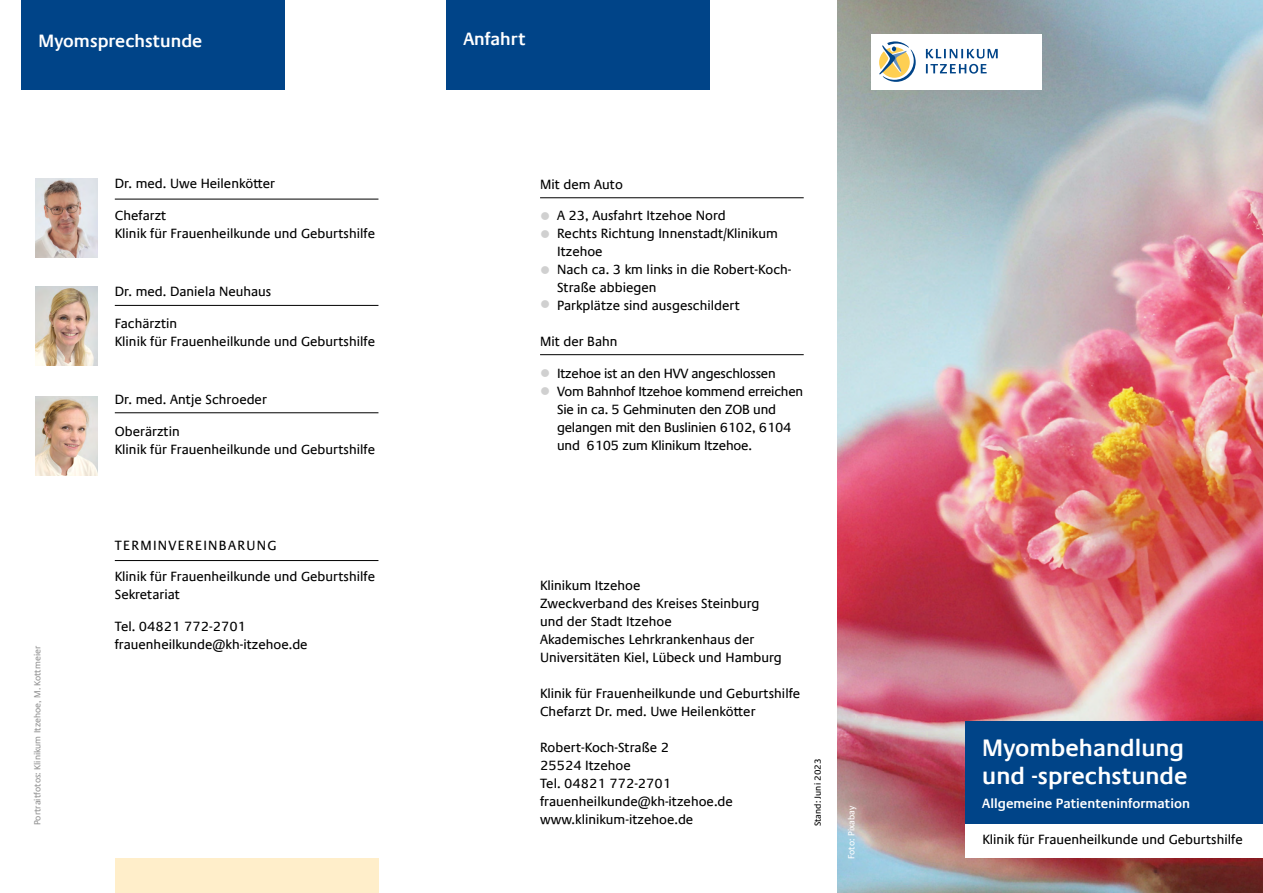
<style>
.page{position:relative;width:1263px;height:893px;background:#fff}
.page>*{position:absolute;margin:0;border:0;box-sizing:border-box;transform-origin:0 0}
.t1{font:600 24px/28.5px "Praxis Com";color:#fff}
.t2{font:600 18px "Praxis Com";color:#fff}
.Headline_36_pt{font:13.5px/18px "Praxis Com";color:#000}
.Headline_36_pt-2{font:13.5px "Praxis Com";letter-spacing:-.02em;color:#000}
.t3{font:600 13.5px "Praxis Com";color:#fff}
.Headline_36_pt-3{font:13.5px "Praxis Com";letter-spacing:.1em;color:#000}
._06_Rückseite_Text_7{font:9px "Praxis Com";color:#929292}
._06_Rückseite_Text_7-2{font:9px "Praxis Com";color:#000}
._06_Rückseite_Text_7-3{font:9px "Praxis Com";color:#fff}
.s1{color:#d0d0d0}
</style>
<div class="page">
<img style="left:35px;top:286px;width:62px;height:80px">
<div style="left:446px;top:0;width:264px;height:89px;background:#048"></div>
<hr style="left:540px;top:197px;width:264px;height:1px;background:#000">
<hr style="left:540px;top:354px;width:264px;height:1px;background:#000">
<img style="left:838px;top:0;width:425px;height:893px">
<div style="left:965px;top:824px;width:298px;height:34px;background:#fff"></div>
<div style="left:965px;top:721px;width:298px;height:103px;background:#048"></div>
<div style="left:871px;top:34px;width:170px;height:55px;background:#fff"></div>
<svg style="left:879px;top:41px;width:37px;height:41px"></svg>
<svg style="left:926px;top:49px;width:72px;height:25px"></svg>
<div style="left:21px;top:0;width:264px;height:89px;background:#048"></div>
<div style="left:115px;top:859px;width:263px;height:34px;background:#ffeeca"></div>
<hr style="left:115px;top:199px;width:263px;height:1px;background:#000">
<hr style="left:115px;top:560px;width:263px;height:1px;background:#000">
<hr style="left:115px;top:305px;width:263px;height:1px;background:#000">
<hr style="left:115px;top:412px;width:263px;height:1px;background:#000">
<img style="left:35px;top:179px;width:62px;height:79px">
<img style="left:35px;top:396px;width:62px;height:79px">
<p class="t2" style="left:39px;top:30px;width:165px">Myomsprechstunde</p>
<p class="Headline_36_pt" style="left:115px;top:175px;width:162px">Dr. med. Uwe Heilenkötter</p>
<p class="Headline_36_pt" style="left:115px;top:206px;width:53px">Chefarzt</p>
<p class="Headline_36_pt" style="left:115px;top:224px;width:262px">Klinik für Frauenheilkunde und Geburtshilfe</p>
<p class="Headline_36_pt" style="left:115px;top:283px;width:158px">Dr. med. Daniela Neuhaus</p>
<p class="Headline_36_pt" style="left:115px;top:314px;width:64px">Fachärztin</p>
<p class="Headline_36_pt" style="left:115px;top:332px;width:262px">Klinik für Frauenheilkunde und Geburtshilfe</p>
<p class="_06_Rückseite_Text_7" style="left:32px;top:825px;width:181px;rotate:-90deg">Portraitfotos: Klinikum Itzehoe, M. Kottmeier</p>
<p class="Headline_36_pt" style="left:115px;top:391px;width:154px">Dr. med. Antje Schroeder</p>
<p class="Headline_36_pt" style="left:115px;top:422px;width:66px">Oberärztin</p>
<p class="Headline_36_pt" style="left:115px;top:440px;width:262px">Klinik für Frauenheilkunde und Geburtshilfe</p>
<p class="Headline_36_pt-3" style="left:115px;top:537px;width:163px">TERMINVEREINBARUNG</p>
<p class="Headline_36_pt" style="left:115px;top:568px;width:262px">Klinik für Frauenheilkunde und Geburtshilfe</p>
<p class="Headline_36_pt" style="left:115px;top:586px;width:67px">Sekretariat</p>
<p class="Headline_36_pt" style="left:115px;top:617px;width:133px">Tel. 04821 772-2701</p>
<p class="Headline_36_pt" style="left:115px;top:635px;width:194px">frauenheilkunde@kh-itzehoe.de</p>
<p class="t2" style="left:463px;top:28px;width:64px">Anfahrt</p>
<p class="Headline_36_pt" style="left:540px;top:175px;width:84px">Mit dem Auto</p>
<p class="Headline_36_pt" style="left:540px;top:207px;width:187px"><span class="s1">●</span> A 23, Ausfahrt Itzehoe Nord</p>
<p class="Headline_36_pt" style="left:540px;top:225px;width:239px"><span class="s1">●</span> Rechts Richtung Innenstadt/Klinikum</p>
<p class="Headline_36_pt" style="left:557px;top:243px;width:47px">Itzehoe</p>
<p class="Headline_36_pt" style="left:557px;top:261px;width:236px;text-indent:-17px"><span class="s1">●</span> Nach ca. 3 km links in die Robert-Koch-<br>Straße abbiegen</p>
<p class="Headline_36_pt" style="left:540px;top:297px;width:201px"><span class="s1">●</span> Parkplätze sind ausgeschildert</p>
<p class="Headline_36_pt" style="left:540px;top:333px;width:79px">Mit der Bahn</p>
<p class="Headline_36_pt-2" style="left:540px;top:365px;width:237px"><span class="s1">●</span> Itzehoe ist an den HVV angeschlossen</p>
<p class="Headline_36_pt" style="left:557px;top:382px;width:248px;text-indent:-17px"><span class="s1">●</span> Vom Bahnhof Itzehoe kommend erreichen Sie in ca. 5 Gehminuten den ZOB und gelangen mit den Buslinien 6102, 6104 und 6105 zum Klinikum Itzehoe.</p>
<p class="Headline_36_pt" style="left:540px;top:577px;width:102px">Klinikum Itzehoe</p>
<p class="Headline_36_pt" style="left:540px;top:595px;width:243px">Zweckverband des Kreises Steinburg und der Stadt Itzehoe<br>Akademisches Lehrkrankenhaus der Universitäten Kiel, Lübeck und Hamburg</p>
<p class="Headline_36_pt" style="left:540px;top:685px;width:262px">Klinik für Frauenheilkunde und Geburtshilfe</p>
<p class="Headline_36_pt" style="left:540px;top:703px;width:217px">Chefarzt Dr. med. Uwe Heilenkötter</p>
<p class="Headline_36_pt" style="left:540px;top:739px;width:130px">Robert-Koch-Straße 2</p>
<p class="Headline_36_pt" style="left:540px;top:757px;width:92px">25524 Itzehoe</p>
<p class="Headline_36_pt" style="left:540px;top:775px;width:133px">Tel. 04821 772-2701</p>
<p class="Headline_36_pt" style="left:540px;top:793px;width:194px">frauenheilkunde@kh-itzehoe.de</p>
<p class="Headline_36_pt" style="left:540px;top:811px;width:155px">www.klinikum-itzehoe.de</p>
<p class="_06_Rückseite_Text_7-3" style="left:846px;top:859px;width:55px;rotate:-90deg">Foto: Pixabay</p>
<p class="_06_Rückseite_Text_7-2" style="left:812px;top:826px;width:69px;rotate:-90deg">Stand: Juni 2023</p>
<p class="t1" style="left:982px;top:733px;width:207px">Myombehandlung und -sprechstunde</p>
<p class="t3" style="left:982px;top:796px;width:209px">Allgemeine Patienteninformation</p>
<p class="Headline_36_pt" style="left:982px;top:831px;width:262px">Klinik für Frauenheilkunde und Geburtshilfe</p>
</div>
